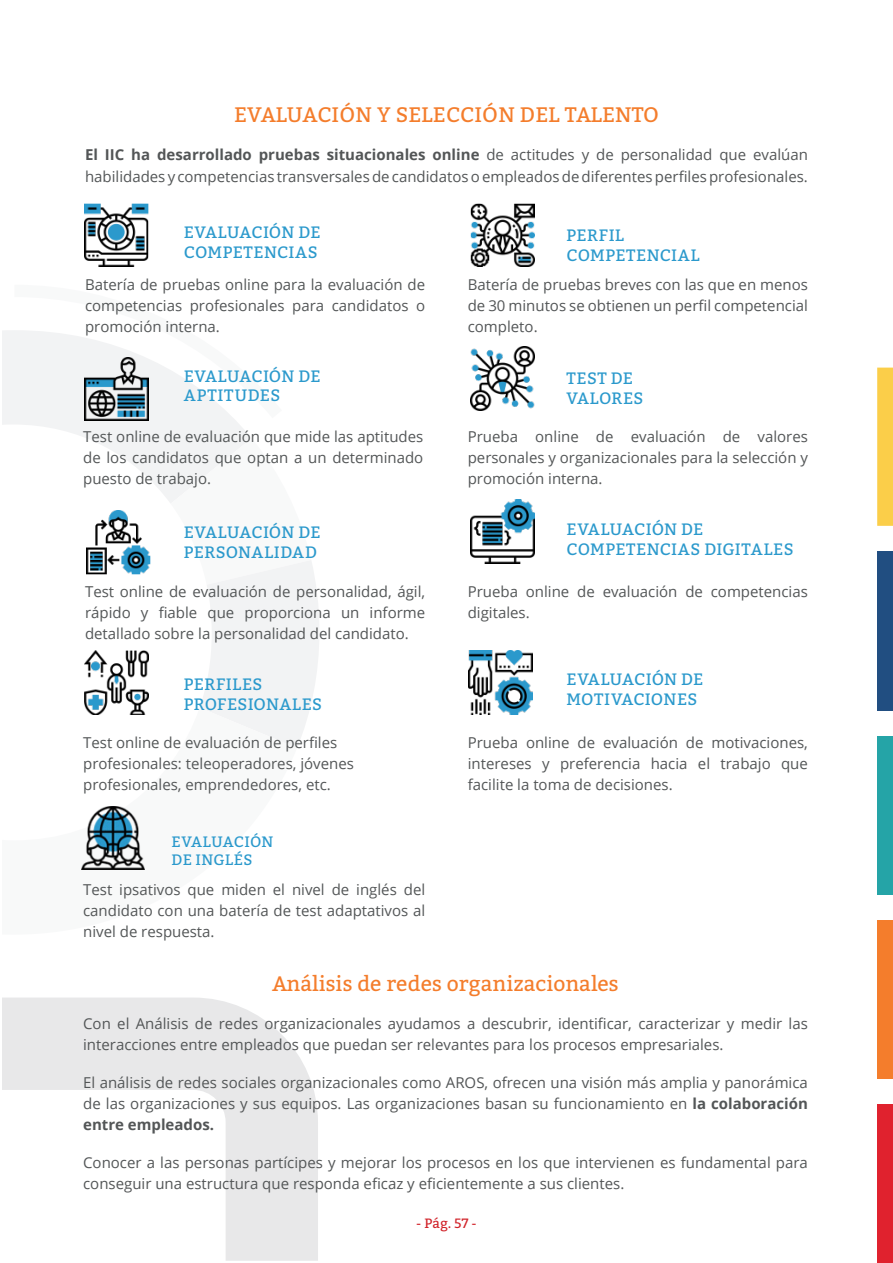
<style>
.page{position:relative;width:893px;height:1263px;background:#fff}
.page>*{position:absolute;margin:0;border:0;box-sizing:border-box;transform-origin:0 0}
.t1{font:21px "Bitter";color:#f47d2c}
._04__Titulo_Verde{font:16.5px/19.8px "Bitter";letter-spacing:.02em;color:#2b99cc}
._04__Titulo_Verde-2{font:16.5px/19.8px "Bitter";color:#2b99cc}
._04__Titulo_Verde-3{font:15.15px/18.1px "Bitter";letter-spacing:.01em;color:#2b99cc}
.CAMTO01{font:15px/21px "Open Sans";color:#535657;text-align:justify}
._04__Titulo_Verde-4{font:15px/21px "Open Sans";color:#535657}
.t2{font:13.5px "Bitter";color:#d1232a}
.s1{font-weight:700}
</style>
<div class="page">
<div style="left:877px;top:1105px;width:16px;height:158px;background:#e0222e"></div>
<div style="left:877px;top:920px;width:16px;height:158px;background:#f47d2c"></div>
<div style="left:877px;top:736px;width:16px;height:158px;background:#25a4a7"></div>
<div style="left:877px;top:551px;width:16px;height:160px;background:#214e81"></div>
<div style="left:877px;top:368px;width:16px;height:158px;background:#fbce49"></div>
<svg style="left:3px;top:997px;width:315px;height:264px"></svg>
<svg style="left:3px;top:330px;width:316px;height:417px"></svg>
<img style="left:85px;top:203px;width:64px;height:64px">
<img style="left:85px;top:357px;width:64px;height:64px">
<img style="left:87px;top:510px;width:63px;height:64px">
<img style="left:85px;top:651px;width:64px;height:63px">
<img style="left:81px;top:806px;width:64px;height:63px">
<img style="left:470px;top:203px;width:64px;height:64px">
<img style="left:470px;top:346px;width:64px;height:64px">
<img style="left:470px;top:500px;width:64px;height:63px">
<img style="left:469px;top:651px;width:63px;height:63px">
<p class="t1" style="left:234px;top:100px;width:426px">EVALUACIÓN Y SELECCIÓN DEL TALENTO</p>
<p class="CAMTO01" style="left:85px;top:144px;width:724px"><span class="s1">El IIC ha desarrollado pruebas situacionales online</span> de actitudes y de personalidad que evalúan habilidades y competencias transversalesde candidatosoempleadosdediferentesperfilesprofesionales.</p>
<p class="_04__Titulo_Verde" style="left:184px;top:222px;width:138px">EVALUACIÓN DE<br>COMPETENCIAS</p>
<p class="_04__Titulo_Verde" style="left:567px;top:225px;width:134px">PERFIL<br>COMPETENCIAL</p>
<p class="CAMTO01" style="left:468px;top:274px;width:342px">Batería de pruebas breves con las que en menos de 30 minutos se obtienen un perfil competencial completo.</p>
<p class="_04__Titulo_Verde" style="left:567px;top:368px;width:78px">TEST DE<br>VALORES</p>
<p class="CAMTO01" style="left:468px;top:426px;width:342px">Prueba online de evaluación de valores personales y organizacionales para la selección y promoción interna.</p>
<p class="_04__Titulo_Verde" style="left:567px;top:519px;width:228px">EVALUACIÓN DE<br>COMPETENCIAS DIGITALES</p>
<p class="CAMTO01" style="left:468px;top:581px;width:342px">Prueba online de evaluación de competencias digitales.</p>
<p class="CAMTO01" style="left:85px;top:274px;width:342px">Batería de pruebas online para la evaluación de competencias profesionales para candidatos o promoción interna.</p>
<p class="_04__Titulo_Verde" style="left:184px;top:365px;width:138px">EVALUACIÓN DE<br>APTITUDES</p>
<p class="CAMTO01" style="left:83px;top:426px;width:342px">Test online de evaluación que mide las aptitudes de los candidatos que optan a un determinado puesto de trabajo.</p>
<p class="_04__Titulo_Verde" style="left:184px;top:522px;width:138px">EVALUACIÓN DE<br>PERSONALIDAD</p>
<p class="CAMTO01" style="left:85px;top:581px;width:342px">Test online de evaluación de personalidad, ágil, rápido y fiable que proporciona un informe detallado sobre la personalidad del candidato.</p>
<p class="_04__Titulo_Verde" style="left:184px;top:673px;width:140px">PERFILES<br>PROFESIONALES</p>
<p class="_04__Titulo_Verde-4" style="left:83px;top:732px;width:272px">Test online de evaluación de perfiles profesionales: teleoperadores, jóvenes profesionales, emprendedores, etc.</p>
<p class="_04__Titulo_Verde-3" style="left:172px;top:832px;width:103px">EVALUACIÓN<br>DE INGLÉS</p>
<p class="CAMTO01" style="left:83px;top:879px;width:344px">Test ipsativos que miden el nivel de inglés del candidato con una batería de test adaptativos al nivel de respuesta.</p>
<p class="_04__Titulo_Verde-2" style="left:567px;top:669px;width:138px">EVALUACIÓN DE<br>MOTIVACIONES</p>
<p class="CAMTO01" style="left:468px;top:732px;width:342px">Prueba online de evaluación de motivaciones, intereses y preferencia hacia el trabajo que facilite la toma de decisiones.</p>
<p class="t1" style="left:272px;top:968px;width:348px">Análisis de redes organizacionales</p>
<p class="CAMTO01" style="left:83px;top:1013px;width:726px">Con el Análisis de redes organizacionales ayudamos a descubrir, identificar, caracterizar y medir las interacciones entre empleados que puedan ser relevantes para los procesos empresariales.</p>
<p class="CAMTO01" style="left:83px;top:1072px;width:726px">El análisis de redes sociales organizacionales como AROS, ofrecen una visión más amplia y panorámica de las organizaciones y sus equipos. Las organizaciones basan su funcionamiento en <span class="s1">la colaboración entre empleados.</span></p>
<p class="CAMTO01" style="left:83px;top:1152px;width:726px">Conocer a las personas partícipes y mejorar los procesos en los que intervienen es fundamental para conseguir una estructura que responda eficaz y eficientemente a sus clientes.</p>
<p class="t2" style="left:416px;top:1214px;width:62px">- Pág. 57 -</p>
</div>
